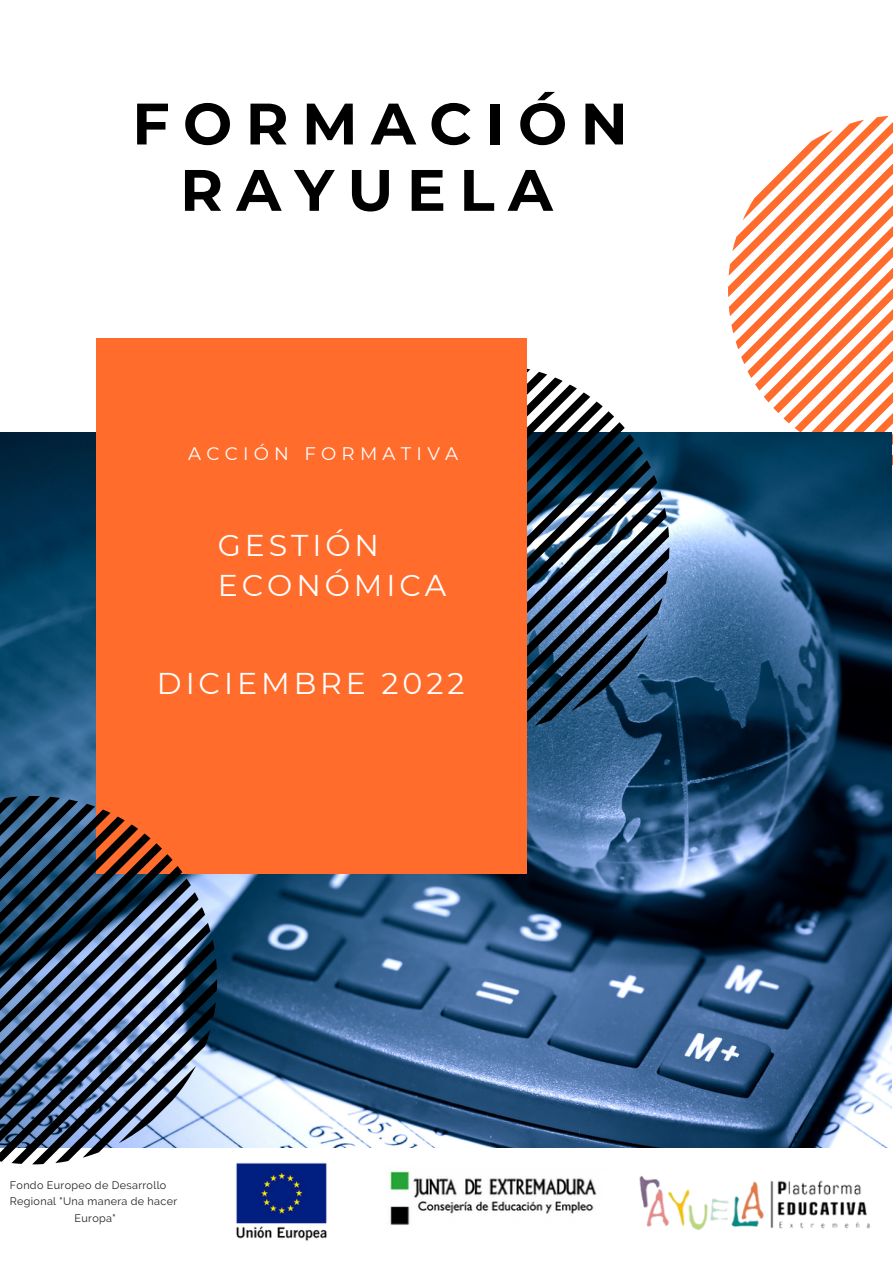
<style>
.page{position:relative;width:893px;height:1264px;background:#fff}
.page>*{position:absolute;margin:0;border:0;box-sizing:border-box;transform-origin:0 0}
.t1{font:700 58.35px/66.3px "Montserrat";letter-spacing:.23em;color:#000;text-align:center}
.t2{font:30px/40.5px "Montserrat";letter-spacing:.13em;color:#fff}
.t3{font:18.15px "Montserrat";letter-spacing:.29em;color:#fff}
.t4{font:10.8px "Raleway";letter-spacing:.03em;color:#222}
</style>
<div class="page">
<svg style="left:728px;top:116px;width:164px;height:350px"></svg>
<img style="left:0;top:432px;width:891px;height:715px">
<svg style="left:527px;top:368px;width:142px;height:364px"></svg>
<div style="left:97px;top:339px;width:430px;height:534px;background:#ff6c2b"></div>
<svg style="left:0;top:796px;width:217px;height:368px;background:#595b69"></svg>
<img style="left:236px;top:1162px;width:91px;height:79px">
<img style="left:386px;top:1076px;width:219px;height:149px">
<img style="left:630px;top:1076px;width:248px;height:155px">
<h1 class="t1" style="left:132px;top:90px;width:497px">FORMACIÓN<br>RAYUELA</h1>
<h3 class="t3" style="left:188px;top:442px;width:272px">ACCIÓN FORMATIVA</h3>
<h2 class="t2" style="left:218px;top:524px;width:230px">GESTIÓN<br>ECONÓMICA</h2>
<h2 class="t2" style="left:157px;top:663px;width:309px">DICIEMBRE 2022</h2>
<p class="t4" style="left:10px;top:1178px;width:158px">Fondo Europeo de Desarrollo</p>
<p class="t4" style="left:10px;top:1195px;width:169px">Regional "Una manera de hacer</p>
<p class="t4" style="left:75px;top:1212px;width:42px">Europa"</p>
</div>
